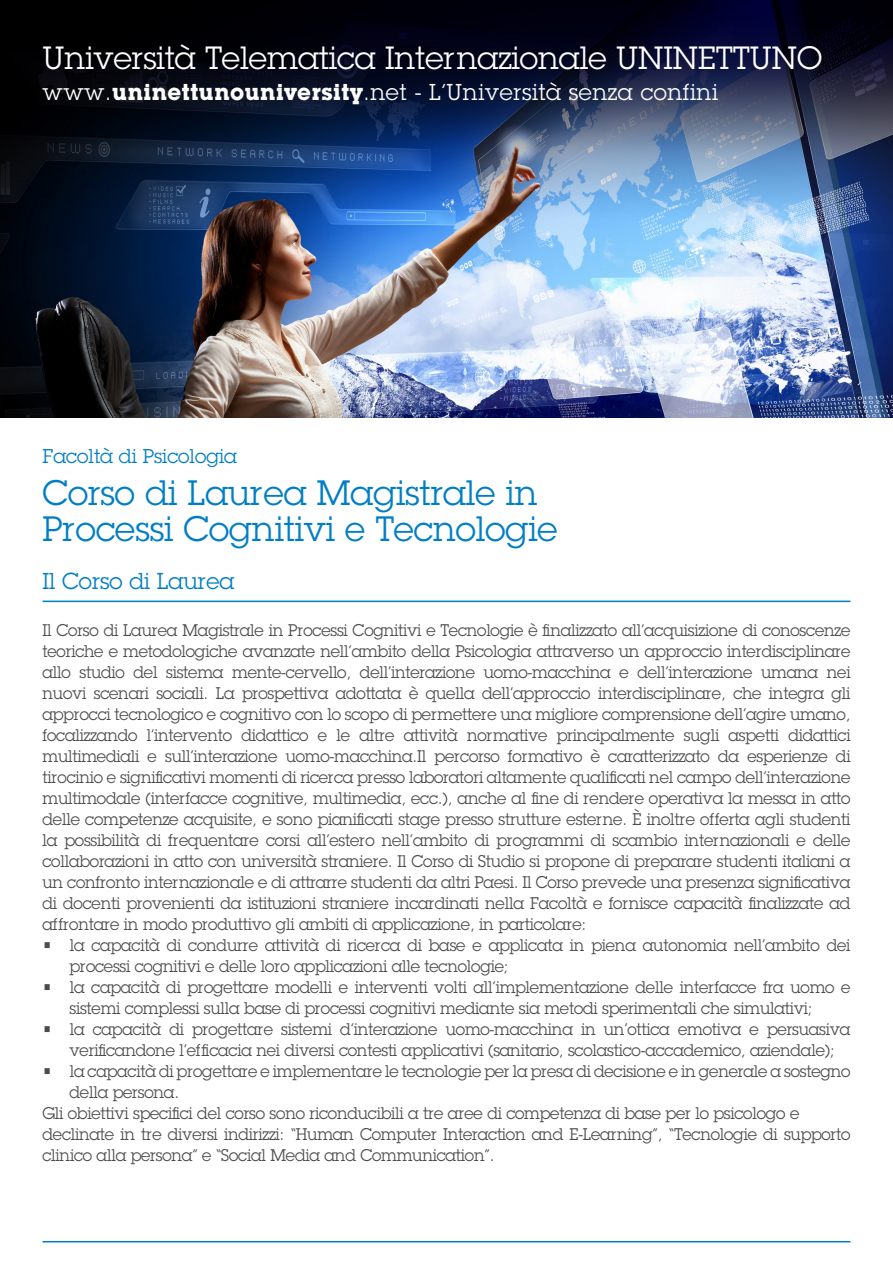
<style>
.page{position:relative;width:893px;height:1263px;background:#fff}
.page>*{position:absolute;margin:0;border:0;box-sizing:border-box;transform-origin:0 0}
.t1{font:34.5px "Lubalin Graph Std";color:#007ec5}
.t2{font:31.5px "Lubalin Graph Std";color:#fff}
.t3{font:22.5px "Lubalin Graph Std";letter-spacing:.025em;color:#fff}
.t4{font:22.5px "Lubalin Graph Std";color:#007ec5}
.t5{font:19.5px "Lubalin Graph Std";color:#007ec5}
.t6{font:16.5px/21px "Lubalin Graph Std";letter-spacing:-.01em;color:#4b4c4d}
.s1{font-weight:700}
</style>
<div class="page">
<img style="left:0;top:0;width:893px;height:417px">
<hr style="left:43px;top:601px;width:807px;height:1px;background:#007ec5">
<hr style="left:43px;top:1241px;width:807px;height:1px;background:#007ec5">
<p class="t2" style="left:43px;top:38px;width:781px">Università Telematica Internazionale UNINETTUNO</p>
<p class="t3" style="left:43px;top:78px;width:677px">www.<span class="s1">uninettunouniversity</span>.net - L’Università senza confini</p>
<p class="t5" style="left:43px;top:443px;width:196px">Facoltà di Psicologia</p>
<p class="t1" style="left:43px;top:471px;width:497px">Corso di Laurea Magistrale in</p>
<p class="t1" style="left:43px;top:507px;width:516px">Processi Cognitivi e Tecnologie</p>
<p class="t4" style="left:43px;top:566px;width:193px">Il Corso di Laurea</p>
<p class="t6" style="left:43px;top:619px;width:809px;text-align:justify">Il Corso di Laurea Magistrale in Processi Cognitivi e Tecnologie è finalizzato all’acquisizione di conoscenze teoriche e metodologiche avanzate nell’ambito della Psicologia attraverso un approccio interdisciplinare allo studio del sistema mente-cervello, dell’interazione uomo-macchina e dell’interazione umana nei nuovi scenari sociali. La prospettiva adottata è quella dell’approccio interdisciplinare, che integra gli approcci tecnologico e cognitivo con lo scopo di permettere una migliore comprensione dell’agire umano, focalizzando l’intervento didattico e le altre attività normative principalmente sugli aspetti didattici multimediali e sull’interazione uomo-macchina.Il percorso formativo è caratterizzato da esperienze di tirocinio e significativi momenti di ricerca presso laboratori altamente qualificati nel campo dell’interazione multimodale (interfacce cognitive, multimedia, ecc.), anche al fine di rendere operativa la messa in atto delle competenze acquisite, e sono pianificati stage presso strutture esterne. È inoltre offerta agli studenti la possibilità di frequentare corsi all’estero nell’ambito di programmi di scambio internazionali e delle collaborazioni in atto con università straniere. Il Corso di Studio si propone di preparare studenti italiani a un confronto internazionale e di attrarre studenti da altri Paesi. Il Corso prevede una presenza significativa di docenti provenienti da istituzioni straniere incardinati nella Facoltà e fornisce capacità finalizzate ad affrontare in modo produttivo gli ambiti di applicazione, in particolare:</p>
<p class="t6" style="left:70px;top:934px;width:782px;text-indent:-27px">• la capacità di condurre attività di ricerca di base e applicata in piena autonomia nell’ambito dei processi cognitivi e delle loro applicazioni alle tecnologie;</p>
<p class="t6" style="left:70px;top:976px;width:782px;text-indent:-27px">• la capacità di progettare modelli e interventi volti all’implementazione delle interfacce fra uomo e sistemi complessi sulla base di processi cognitivi mediante sia metodi sperimentali che simulativi;</p>
<p class="t6" style="left:70px;top:1018px;width:782px;text-indent:-27px">• la capacità di progettare sistemi d’interazione uomo-macchina in un’ottica emotiva e persuasiva verificandone l’efficacia nei diversi contesti applicativi (sanitario, scolastico-accademico, aziendale);</p>
<p class="t6" style="left:70px;top:1060px;width:782px;text-indent:-27px">• la capacità di progettare e implementare le tecnologie per la presa di decisione e in generale a sostegno della persona.</p>
<p class="t6" style="left:43px;top:1102px;width:758px">Gli obiettivi specifici del corso sono riconducibili a tre aree di competenza di base per lo psicologo e</p>
<p class="t6" style="left:43px;top:1123px;width:809px">declinate in tre diversi indirizzi: “Human Computer Interaction and E-Learning”, “Tecnologie di supporto clinico alla persona” e “Social Media and Communication”.</p>
</div>
